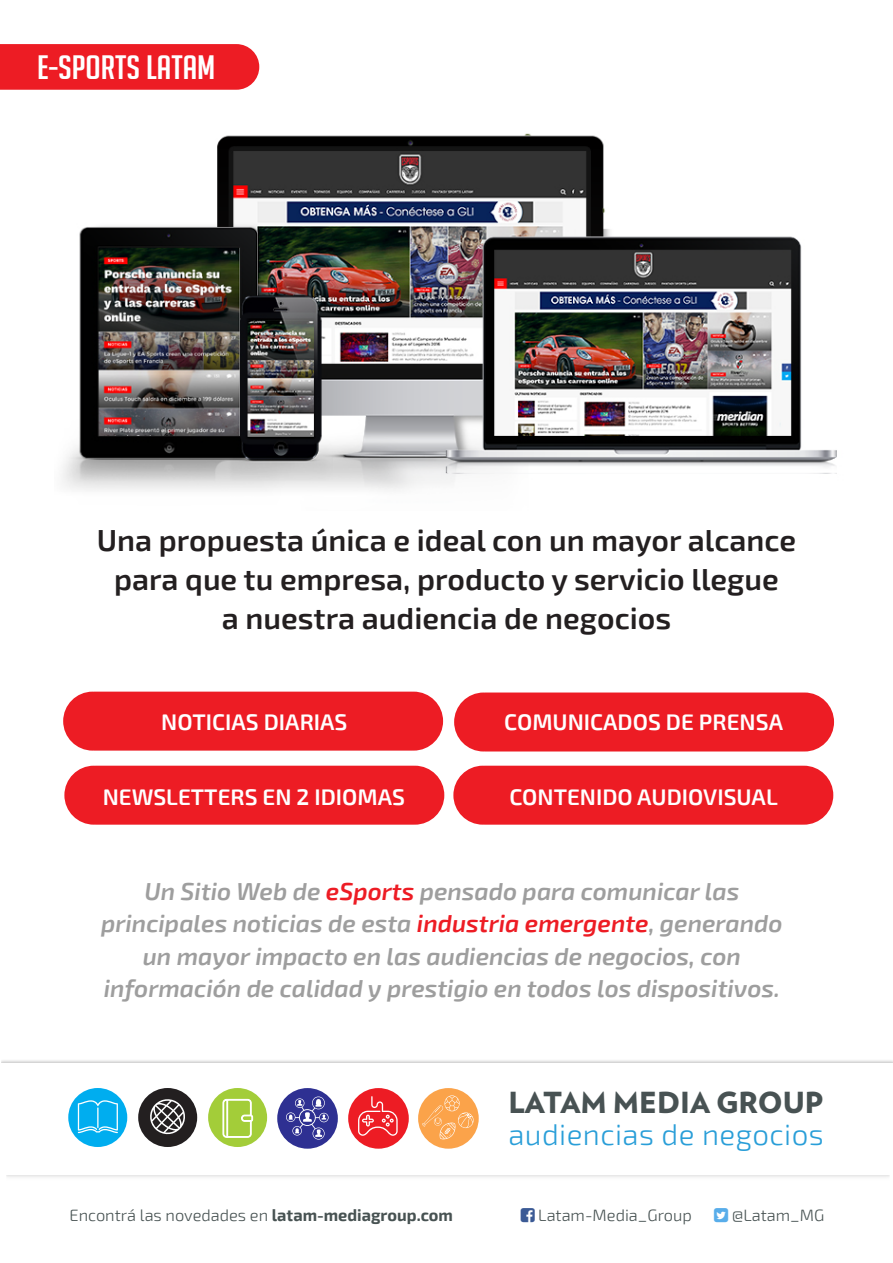
<style>
.page{position:relative;width:893px;height:1263px;background:#fff}
.page>*{position:absolute;margin:0;border:0;box-sizing:border-box;transform-origin:0 0}
.t1{font:33px "Big Noodle Titling";color:#fff;scale:1.15 1}
.t2{font:600 30.45px/39.3px "Exo 2";color:#231f20;text-align:center}
.t3{font:300 29.55px "Exo 2";letter-spacing:.015em;color:#299ed8}
.t4{font:900 28.95px "Verlag";color:#485253}
.t5{font:italic 600 24.6px/32.4px "Exo 2";color:#9e9e9e;text-align:center}
.t6{font:600 22.65px "Exo 2";color:#fff}
.t7{font:300 16.35px "Exo 2";color:#475252}
.s1{color:#ed1c24}
.s2{font-weight:700}
</style>
<div class="page">
<div style="left:63px;top:692px;width:380px;height:59px;background:#ed1c24"></div>
<div style="left:454px;top:692px;width:380px;height:59px;background:#ed1c24"></div>
<div style="left:453px;top:766px;width:380px;height:59px;background:#ed1c24"></div>
<div style="left:64px;top:766px;width:380px;height:59px;background:#ed1c24"></div>
<img style="left:62px;top:133px;width:775px;height:358px">
<div style="left:68px;top:1088px;width:59px;height:59px;background:#00adef;border-radius:50%"></div>
<div style="left:138px;top:1088px;width:59px;height:59px;background:#231f20;border-radius:50%"></div>
<div style="left:208px;top:1088px;width:59px;height:59px;background:#a3cd39;border-radius:50%"></div>
<div style="left:277px;top:1088px;width:61px;height:61px;background:#2e3092;border-radius:50%"></div>
<div style="left:418px;top:1088px;width:61px;height:61px;background:#fba34a;border-radius:50%"></div>
<div style="left:348px;top:1088px;width:61px;height:61px;background:#ed1c24;border-radius:50%"></div>
<svg style="left:68px;top:1095px;width:411px;height:54px"></svg>
<div style="left:0;top:44px;width:259px;height:46px;background:#ed1c24"></div>
<h1 class="t1" style="left:37px;top:49px;width:157px">E-SPORTS LATAM</h1>
<p class="t2" style="left:97px;top:521px;width:701px">Una propuesta única e ideal con un mayor alcance para que tu empresa, producto y servicio llegue<br>a nuestra audiencia de negocios</p>
<p class="t6" style="left:161px;top:709px;width:188px">NOTICIAS DIARIAS</p>
<p class="t6" style="left:504px;top:709px;width:280px">COMUNICADOS DE PRENSA</p>
<p class="t6" style="left:103px;top:783px;width:304px">NEWSLETTERS EN 2 IDIOMAS</p>
<p class="t6" style="left:509px;top:783px;width:270px">CONTENIDO AUDIOVISUAL</p>
<p class="t5" style="left:101px;top:875px;width:683px">Un Sitio Web de <span class="s1">eSports</span> pensado para comunicar las principales noticias de esta <span class="s1">industria emergente</span>, generando un mayor impacto en las audiencias de negocios, con información de calidad y prestigio en todos los dispositivos.</p>
<p class="t4" style="left:508px;top:1079px;width:317px">LATAM MEDIA GROUP</p>
<p class="t3" style="left:508px;top:1117px;width:317px">audiencias de negocios</p>
<p class="t7" style="left:70px;top:1205px;width:385px">Encontrá las novedades en <span class="s2">latam-mediagroup.com</span></p>
<p class="t7" style="left:538px;top:1205px;width:155px">Latam-Media_Group</p>
<p class="t7" style="left:732px;top:1205px;width:94px">@Latam_MG</p>
</div>
